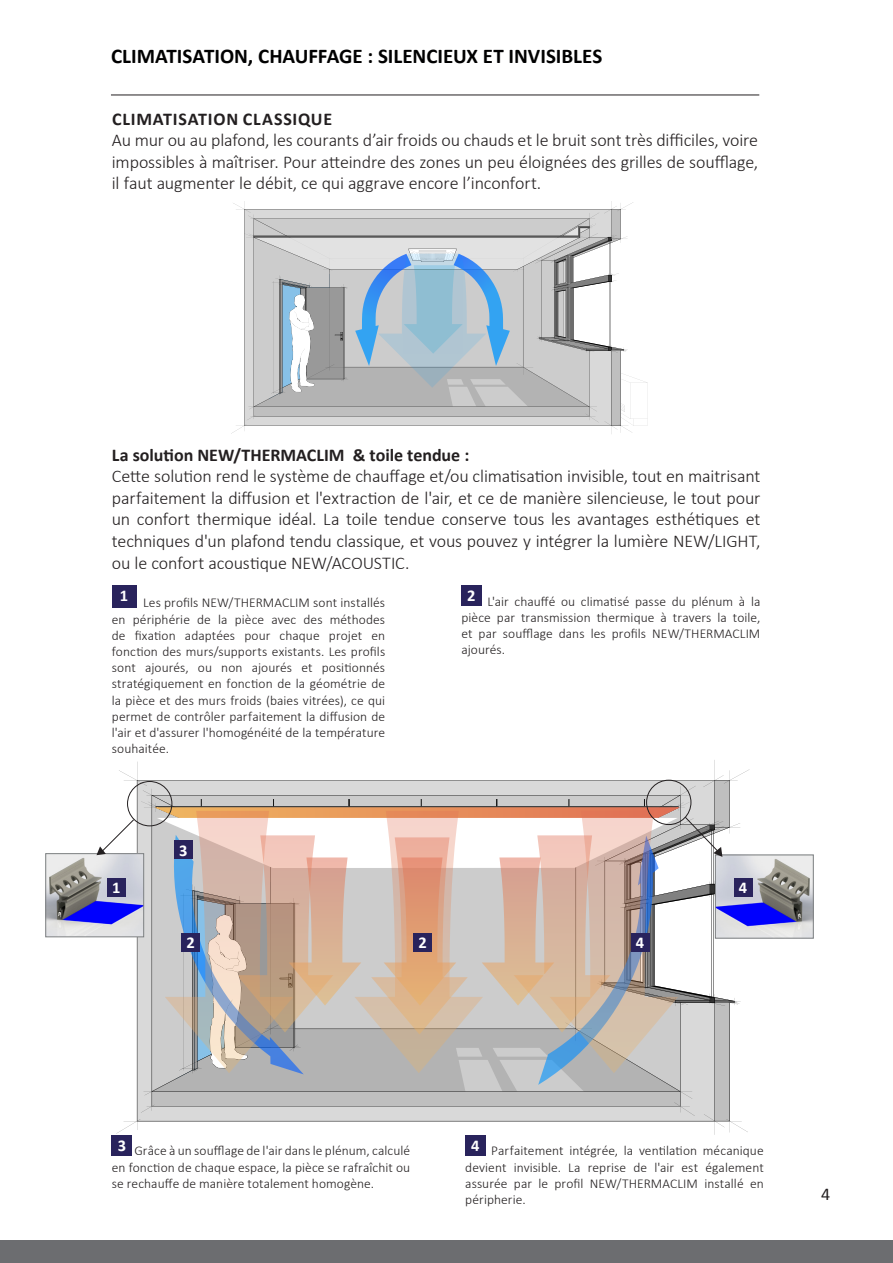
<style>
.page{position:relative;width:893px;height:1263px;background:#fff}
.page>*{position:absolute;margin:0;border:0;box-sizing:border-box;transform-origin:0 0}
.t1{font:700 21px "Calibri";color:#000001}
.t2{font:300 18px/21.6px "Calibri";letter-spacing:-.005em;color:#231f20;text-align:justify}
.t3{font:700 18px "Calibri";color:#231f20}
.t4{font:700 18px "Calibri";letter-spacing:.035em;color:#231f20}
.t5{font:18px "Calibri";color:#231f20}
.t6{font:700 16.5px "Calibri";color:#fff}
.t7{font:300 13.5px/16.2px "Calibri";letter-spacing:.005em;color:#231f20;text-align:justify}
</style>
<div class="page">
<div style="left:0;top:1241px;width:893px;height:22px;background:#6c6d70"></div>
<svg style="left:244px;top:209px;width:403px;height:217px"></svg>
<svg style="left:116px;top:760px;width:634px;height:375px"></svg>
<div style="left:112px;top:1135px;width:20px;height:20px;background:#29235c"></div>
<div style="left:465px;top:1135px;width:21px;height:20px;background:#29235c"></div>
<div style="left:112px;top:585px;width:24px;height:22px;background:#29235c"></div>
<div style="left:461px;top:585px;width:21px;height:20px;background:#29235c"></div>
<img style="left:48px;top:855px;width:93px;height:80px">
<div style="left:46px;top:853px;width:98px;height:84px;border:1px solid #7d8082"></div>
<svg style="left:96px;top:819px;width:39px;height:36px"></svg>
<img style="left:734px;top:857px;width:77px;height:79px">
<div style="left:715px;top:855px;width:98px;height:83px;border:1px solid #7d8082"></div>
<svg style="left:141px;top:780px;width:593px;height:311px"></svg>
<hr style="left:111px;top:95px;width:648px;height:1px;background:#231f20">
<div style="left:181px;top:933px;width:19px;height:18px;background:#29235c"></div>
<div style="left:734px;top:878px;width:18px;height:19px;background:#29235c"></div>
<div style="left:107px;top:878px;width:18px;height:19px;background:#29235c"></div>
<p class="t1" style="left:111px;top:43px;width:493px">CLIMATISATION, CHAUFFAGE : SILENCIEUX ET INVISIBLES</p>
<p class="t4" style="left:112px;top:107px;width:221px">CLIMATISATION CLASSIQUE</p>
<p class="t2" style="left:112px;top:129px;width:648px">Au mur ou au plafond, les courants d’air froids ou chauds et le bruit sont très difficiles, voire impossibles à maîtriser. Pour atteindre des zones un peu éloignées des grilles de soufflage, il faut augmenter le débit, ce qui aggrave encore l’inconfort.</p>
<p class="t3" style="left:112px;top:443px;width:359px">La solution NEW/THERMACLIM &amp; toile tendue :</p>
<p class="t2" style="left:112px;top:464px;width:650px">Cette solution rend le système de chauffage et/ou climatisation invisible, tout en maitrisant parfaitement la diffusion et l'extraction de l'air, et ce de manière silencieuse, le tout pour un confort thermique idéal. La toile tendue conserve tous les avantages esthétiques et techniques d'un plafond tendu classique, et vous pouvez y intégrer la lumière NEW/LIGHT, ou le confort acoustique NEW/ACOUSTIC.</p>
<p class="t6" style="left:120px;top:585px;width:10px">1</p>
<p class="t7" style="left:112px;top:594px;width:275px;text-indent:31px">Les profils NEW/THERMACLIM sont installés en périphérie de la pièce avec des méthodes de fixation adaptées pour chaque projet en fonction des murs/supports existants. Les profils sont ajourés, ou non ajourés et positionnés stratégiquement en fonction de la géométrie de la pièce et des murs froids (baies vitrées), ce qui permet de contrôler parfaitement la diffusion de l'air et d'assurer l'homogénéité de la température souhaitée.</p>
<p class="t6" style="left:179px;top:840px;width:10px">3</p>
<p class="t6" style="left:467px;top:585px;width:10px">2</p>
<p class="t7" style="left:461px;top:592px;width:301px;text-indent:26px">L'air chauffé ou climatisé passe du plénum à la pièce par transmission thermique à travers la toile, et par soufflage dans les profils NEW/THERMACLIM ajourés.</p>
<p class="t6" style="left:112px;top:877px;width:10px">1</p>
<p class="t6" style="left:739px;top:877px;width:10px">4</p>
<p class="t6" style="left:186px;top:932px;width:10px">2</p>
<p class="t6" style="left:636px;top:932px;width:10px">4</p>
<p class="t6" style="left:418px;top:932px;width:10px">2</p>
<p class="t6" style="left:118px;top:1134px;width:10px">3</p>
<p class="t7" style="left:112px;top:1142px;width:300px;text-indent:23px">Grâce à un soufflage de l'air dans le plénum, calculé en fonction de chaque espace, la pièce se rafraîchit ou se rechauffe de manière totalement homogène.</p>
<p class="t6" style="left:471px;top:1134px;width:10px">4</p>
<p class="t7" style="left:465px;top:1142px;width:300px;text-indent:26px">Parfaitement intégrée, la ventilation mécanique devient invisible. La reprise de l'air est également assurée par le profil NEW/THERMACLIM installé en péripherie.</p>
<p class="t5" style="left:821px;top:1182px;width:11px">4</p>
</div>
